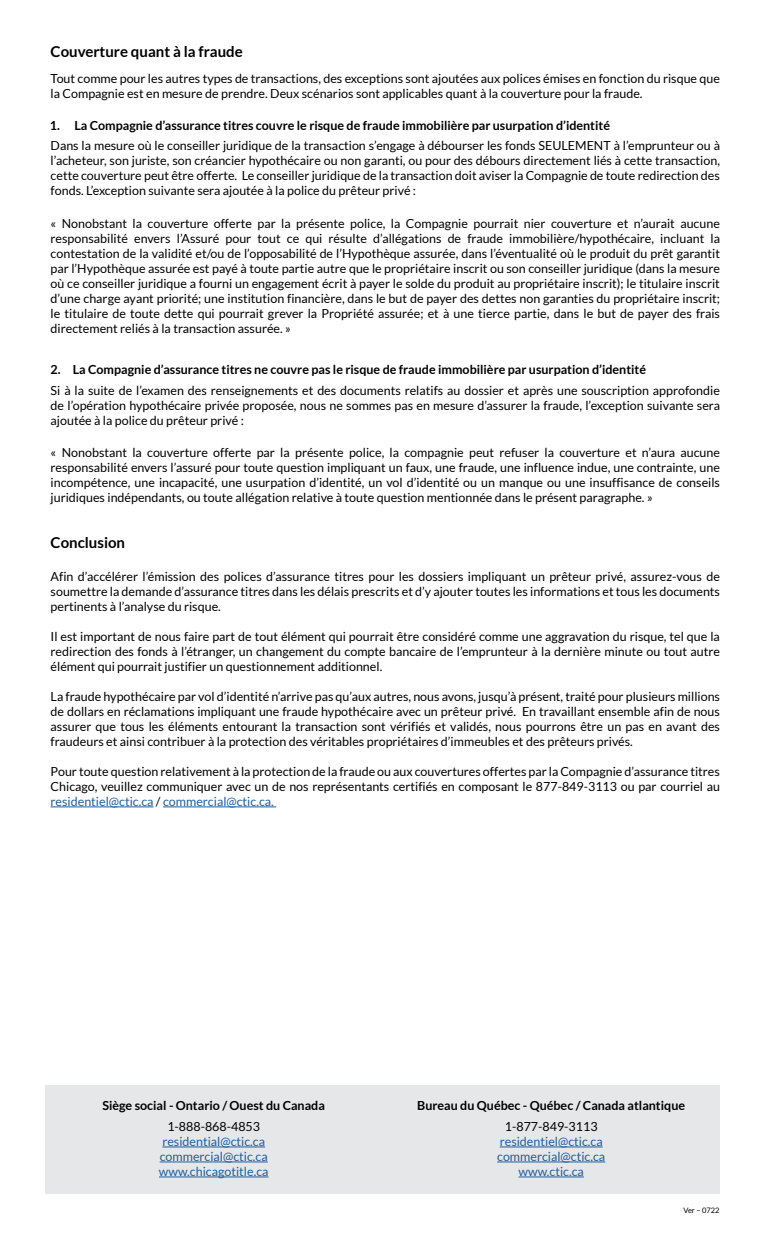
<style>
.page{position:relative;width:765px;height:1260px;background:#fff}
.page>*{position:absolute;margin:0;border:0;box-sizing:border-box;transform-origin:0 0}
.t1{font:700 15px "Lato";color:#000}
.t2{font:12.5px/15px "Lato";color:#000;text-align:justify}
.t3{font:700 12.5px "Lato";color:#000}
.t4{font:12.5px/15px "Lato";color:#215e9e}
.t5{font:7.5px "Lato";color:#000}
.s1{color:#215e9e}
</style>
<div class="page">
<div style="left:45px;top:1085px;width:675px;height:108px;background:#e6e7e8"></div>
<hr style="left:162px;top:1147px;width:103px;height:1px;background:#215e9e">
<hr style="left:160px;top:1162px;width:108px;height:1px;background:#215e9e">
<hr style="left:159px;top:1177px;width:110px;height:1px;background:#215e9e">
<hr style="left:500px;top:1147px;width:103px;height:1px;background:#215e9e">
<hr style="left:497px;top:1162px;width:108px;height:1px;background:#215e9e">
<hr style="left:519px;top:1177px;width:65px;height:1px;background:#215e9e">
<hr style="left:51px;top:807px;width:103px;height:1px;background:#215e9e">
<hr style="left:163px;top:807px;width:113px;height:1px;background:#215e9e">
<p class="t1" style="left:51px;top:43px;width:194px">Couverture quant à la fraude</p>
<p class="t2" style="left:51px;top:71px;width:671px">Tout comme pour les autres types de transactions, des exceptions sont ajoutées aux polices émises en fonction du risque que la Compagnie est en mesure de prendre. Deux scénarios sont applicables quant à la couverture pour la fraude.</p>
<p class="t3" style="left:50px;top:118px;width:562px">1. La Compagnie d’assurance titres couvre le risque de fraude immobilière par usurpation d’identité</p>
<p class="t2" style="left:51px;top:138px;width:671px">Dans la mesure où le conseiller juridique de la transaction s’engage à débourser les fonds SEULEMENT à l’emprunteur ou à l’acheteur, son juriste, son créancier hypothécaire ou non garanti, ou pour des débours directement liés à cette transaction, cette couverture peut être offerte. Le conseiller juridique de la transaction doit aviser la Compagnie de toute redirection des fonds. L’exception suivante sera ajoutée à la police du prêteur privé :</p>
<p class="t2" style="left:51px;top:216px;width:671px">« Nonobstant la couverture offerte par la présente police, la Compagnie pourrait nier couverture et n’aurait aucune responsabilité envers l’Assuré pour tout ce qui résulte d’allégations de fraude immobilière/hypothécaire, incluant la contestation de la validité et/ou de l’opposabilité de l’Hypothèque assurée, dans l’éventualité où le produit du prêt garantit par l’Hypothèque assurée est payé à toute partie autre que le propriétaire inscrit ou son conseiller juridique (dans la mesure où ce conseiller juridique a fourni un engagement écrit à payer le solde du produit au propriétaire inscrit); le titulaire inscrit d’une charge ayant priorité; une institution financière, dans le but de payer des dettes non garanties du propriétaire inscrit; le titulaire de toute dette qui pourrait grever la Propriété assurée; et à une tierce partie, dans le but de payer des frais directement reliés à la transaction assurée. »</p>
<p class="t3" style="left:51px;top:362px;width:597px">2. La Compagnie d’assurance titres ne couvre pas le risque de fraude immobilière par usurpation d’identité</p>
<p class="t2" style="left:51px;top:382px;width:671px">Si à la suite de l’examen des renseignements et des documents relatifs au dossier et après une souscription approfondie de l’opération hypothécaire privée proposée, nous ne sommes pas en mesure d’assurer la fraude, l’exception suivante sera ajoutée à la police du prêteur privé :</p>
<p class="t2" style="left:51px;top:445px;width:671px">« Nonobstant la couverture offerte par la présente police, la compagnie peut refuser la couverture et n’aura aucune responsabilité envers l’assuré pour toute question impliquant un faux, une fraude, une influence indue, une contrainte, une incompétence, une incapacité, une usurpation d’identité, un vol d’identité ou un manque ou une insuffisance de conseils juridiques indépendants, ou toute allégation relative à toute question mentionnée dans le présent paragraphe. »</p>
<p class="t1" style="left:51px;top:534px;width:76px">Conclusion</p>
<p class="t2" style="left:51px;top:569px;width:671px">Afin d’accélérer l’émission des polices d’assurance titres pour les dossiers impliquant un prêteur privé, assurez-vous de soumettre la demande d’assurance titres dans les délais prescrits et d’y ajouter toutes les informations et tous les documents pertinents à l’analyse du risque.</p>
<p class="t2" style="left:51px;top:629px;width:671px">Il est important de nous faire part de tout élément qui pourrait être considéré comme une aggravation du risque, tel que la redirection des fonds à l’étranger, un changement du compte bancaire de l’emprunteur à la dernière minute ou tout autre élément qui pourrait justifier un questionnement additionnel.</p>
<p class="t2" style="left:51px;top:689px;width:671px">La fraude hypothécaire par vol d’identité n’arrive pas qu’aux autres, nous avons, jusqu’à présent, traité pour plusieurs millions de dollars en réclamations impliquant une fraude hypothécaire avec un prêteur privé. En travaillant ensemble afin de nous assurer que tous les éléments entourant la transaction sont vérifiés et validés, nous pourrons être un pas en avant des fraudeurs et ainsi contribuer à la protection des véritables propriétaires d’immeubles et des prêteurs privés.</p>
<p class="t2" style="left:51px;top:764px;width:671px">Pour toute question relativement à la protection de la fraude ou aux couvertures offertes par la Compagnie d’assurance titres Chicago, veuillez communiquer avec un de nos représentants certifiés en composant le 877-849-3113 ou par courriel au <span class="s1">residentiel@ctic.ca</span> / <span class="s1">commercial@ctic.ca.</span></p>
<p class="t3" style="left:102px;top:1099px;width:224px">Siège social - Ontario / Ouest du Canada</p>
<p class="t2" style="left:167px;top:1119px;width:94px">1-888-868-4853</p>
<p class="t4" style="left:159px;top:1134px;width:111px">residential@ctic.ca commercial@ctic.ca www.chicagotitle.ca</p>
<p class="t3" style="left:417px;top:1099px;width:269px">Bureau du Québec - Québec / Canada atlantique</p>
<p class="t2" style="left:505px;top:1119px;width:94px">1-877-849-3113</p>
<p class="t4" style="left:497px;top:1134px;width:110px;text-align:center">residentiel@ctic.ca commercial@ctic.ca www.ctic.ca</p>
<p class="t5" style="left:683px;top:1206px;width:38px">Ver – 0722</p>
</div>
